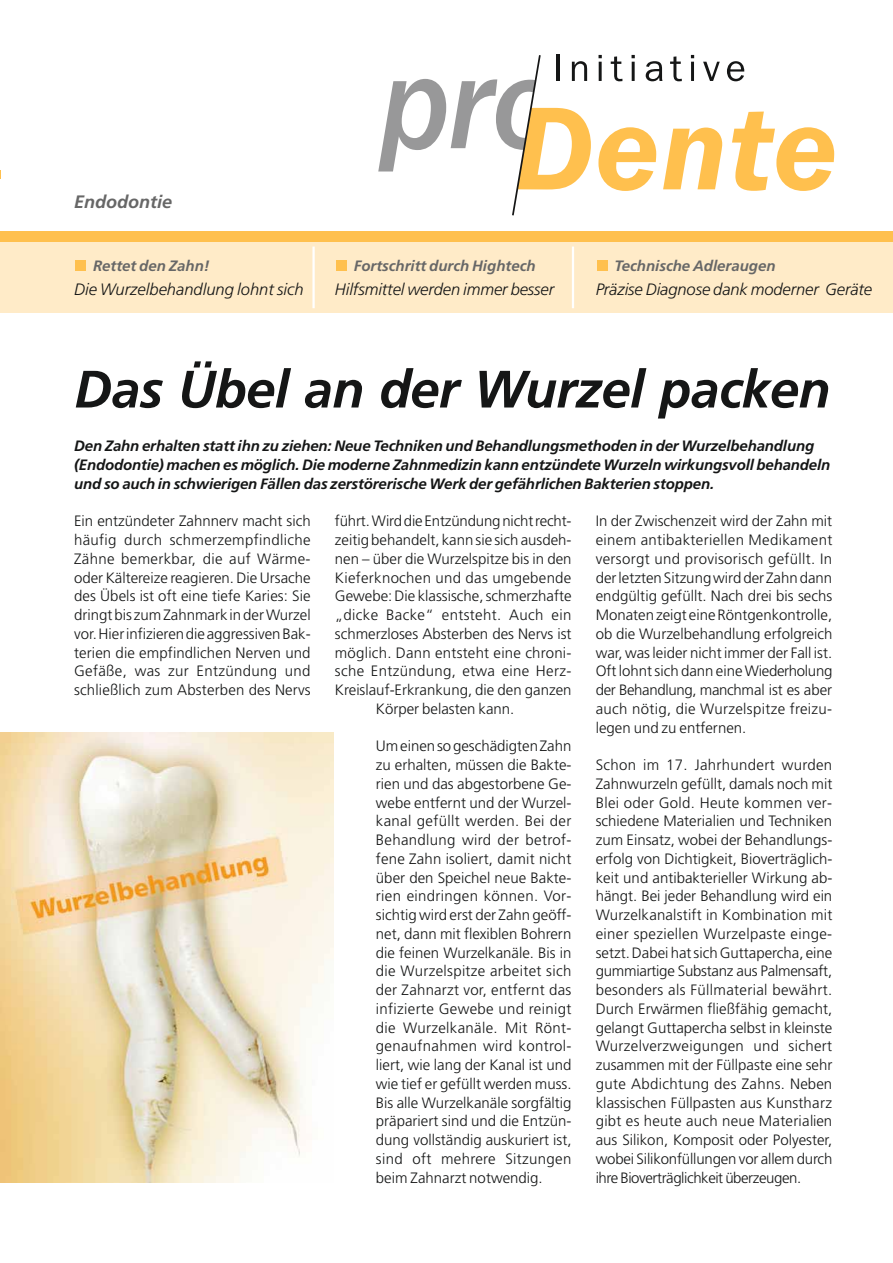
<style>
.page{position:relative;width:893px;height:1263px;background:#fff}
.page>*{position:absolute;margin:0;border:0;box-sizing:border-box;transform-origin:0 0}
.t1{font:italic 700 52.5px "Frutiger";letter-spacing:-.015em;color:#151616}
.t2{font:italic 700 18px "Frutiger";color:#676767}
.t3{font:italic 300 16.5px "Frutiger";letter-spacing:-.005em;color:#151616}
.t4{font:300 15px/18.8px "Frutiger";color:#151616;text-align:justify}
.t5{font:italic 700 15px/18.8px "Frutiger";letter-spacing:-.01em;color:#151616}
.t6{font:300 15px "Frutiger";letter-spacing:.02em;color:#151616}
.t7{font:italic 700 15px "Frutiger";color:#676767}
</style>
<div class="page">
<svg style="left:598px;top:127px;width:58px;height:64px"></svg>
<svg style="left:663px;top:128px;width:59px;height:61px"></svg>
<svg style="left:732px;top:112px;width:102px;height:79px"></svg>
<hr style="left:599px;top:62px;width:3px;height:19px;background:#151616">
<svg style="left:598px;top:55px;width:4px;height:3px"></svg>
<svg style="left:611px;top:56px;width:11px;height:25px"></svg>
<hr style="left:632px;top:62px;width:3px;height:19px;background:#151616">
<svg style="left:631px;top:55px;width:4px;height:3px"></svg>
<svg style="left:646px;top:61px;width:16px;height:20px"></svg>
<svg style="left:670px;top:56px;width:12px;height:25px"></svg>
<hr style="left:691px;top:62px;width:3px;height:19px;background:#151616">
<svg style="left:703px;top:62px;width:17px;height:19px"></svg>
<svg style="left:727px;top:61px;width:17px;height:20px"></svg>
<svg style="left:378px;top:54px;width:213px;height:162px"></svg>
<div style="left:0;top:231px;width:893px;height:11px;background:#ffc04e"></div>
<div style="left:0;top:242px;width:893px;height:71px;background:#ffebc8"></div>
<div style="left:76px;top:261px;width:10px;height:10px;background:#ffc04e"></div>
<div style="left:336px;top:261px;width:10px;height:10px;background:#ffc04e"></div>
<div style="left:597px;top:261px;width:10px;height:10px;background:#ffc04e"></div>
<hr style="left:312px;top:247px;width:3px;height:61px;background:#fff">
<hr style="left:572px;top:247px;width:2px;height:61px;background:#fff">
<img style="left:0;top:732px;width:333px;height:450px">
<p class="t2" style="left:74px;top:191px;width:100px">Endodontie</p>
<p class="t7" style="left:93px;top:257px;width:118px">Rettet den Zahn!</p>
<p class="t3" style="left:74px;top:280px;width:231px">Die Wurzelbehandlung lohnt sich</p>
<p class="t7" style="left:354px;top:257px;width:183px">Fortschritt durch Hightech</p>
<p class="t3" style="left:335px;top:280px;width:221px">Hilfsmittel werden immer besser</p>
<p class="t7" style="left:615px;top:257px;width:162px">Technische Adleraugen</p>
<p class="t3" style="left:596px;top:280px;width:278px">Präzise Diagnose dank moderner Geräte</p>
<h1 class="t1" style="left:74px;top:358px;width:758px">Das Übel an der Wurzel packen</h1>
<p class="t5" style="left:74px;top:437px;width:758px">Den Zahn erhalten statt ihn zu ziehen: Neue Techniken und Behandlungsmethoden in der Wurzelbehandlung (Endodontie) machen es möglich. Die moderne Zahnmedizin kann entzündete Wurzeln wirkungsvoll behandeln und so auch in schwierigen Fällen das zerstörerische Werk der gefährlichen Bakterien stoppen.</p>
<p class="t4" style="left:74px;top:512px;width:238px">Ein entzündeter Zahnnerv macht sich häufig durch schmerzempfindliche Zähne bemerkbar, die auf Wärme&shy;oder Kältereize reagieren. Die Ursache des Übels ist oft eine tiefe Karies: Sie dringt bis zum Zahnmark in der Wurzel vor. Hier infizieren die aggressiven Bak&shy;terien die empfindlichen Nerven und Gefäße, was zur Entzündung und schließlich zum Absterben des Nervs</p>
<p class="t4" style="left:335px;top:512px;width:238px">führt. Wird die Entzündung nicht recht-</p>
<p class="t4" style="left:335px;top:531px;width:238px">zeitig behandelt, kann sie sich ausdeh-</p>
<p class="t4" style="left:335px;top:549px;width:238px">nen – über die Wurzelspitze bis in den</p>
<p class="t6" style="left:335px;top:569px;width:238px">Kieferknochen und das umgebende</p>
<p class="t4" style="left:335px;top:587px;width:238px">Gewebe: Die klassische, schmerzhafte</p>
<p class="t6" style="left:335px;top:606px;width:238px">„dicke Backe“ entsteht. Auch ein</p>
<p class="t4" style="left:335px;top:624px;width:238px">schmerzloses Absterben des Nervs ist</p>
<p class="t4" style="left:335px;top:643px;width:238px">möglich. Dann entsteht eine chroni-</p>
<p class="t6" style="left:335px;top:663px;width:238px">sche Entzündung, etwa eine Herz-</p>
<p class="t4" style="left:335px;top:681px;width:238px">Kreislauf-Erkrankung, die den ganzen</p>
<p class="t4" style="left:376px;top:699px;width:140px">Körper belasten kann.</p>
<p class="t4" style="left:376px;top:737px;width:197px">Um einen so geschädigten Zahn zu erhalten, müssen die Bakte&shy;rien und das abgestorbene Ge&shy;webe entfernt und der Wurzel&shy;kanal gefüllt werden. Bei der Behandlung wird der betrof&shy;fene Zahn isoliert, damit nicht über den Speichel neue Bakte&shy;rien eindringen können. Vor&shy;sichtig wird erst der Zahn geöff&shy;net, dann mit flexiblen Bohrern die feinen Wurzelkanäle. Bis in die Wurzelspitze arbeitet sich der Zahnarzt vor, entfernt das infizierte Gewebe und reinigt die Wurzelkanäle. Mit Rönt&shy;genaufnahmen wird kontrol&shy;liert, wie lang der Kanal ist und wie tief er gefüllt werden muss.<br>Bis alle Wurzelkanäle sorgfältig präpariert sind und die Entzün&shy;dung vollständig auskuriert ist, sind oft mehrere Sitzungen beim Zahnarzt notwendig.</p>
<p class="t4" style="left:596px;top:512px;width:238px">In der Zwischenzeit wird der Zahn mit einem antibakteriellen Medikament versorgt und provisorisch gefüllt. In der letzten Sitzung wird der Zahn dann endgültig gefüllt. Nach drei bis sechs Monaten zeigt eine Röntgenkontrolle, ob die Wurzelbehandlung erfolgreich war, was leider nicht immer der Fall ist.<br>Oft lohnt sich dann eine Wiederholung der Behandlung, manchmal ist es aber auch nötig, die Wurzelspitze freizu&shy;legen und zu entfernen.</p>
<p class="t4" style="left:596px;top:756px;width:238px">Schon im 17. Jahrhundert wurden Zahnwurzeln gefüllt, damals noch mit Blei oder Gold. Heute kommen ver&shy;schiedene Materialien und Techniken zum Einsatz, wobei der Behandlungs&shy;erfolg von Dichtigkeit, Bioverträglich&shy;keit und antibakterieller Wirkung ab&shy;hängt. Bei jeder Behandlung wird ein Wurzelkanalstift in Kombination mit einer speziellen Wurzelpaste einge&shy;setzt. Dabei hat sich Guttapercha, eine gummiartige Substanz aus Palmensaft, besonders als Füllmaterial bewährt.<br>Durch Erwärmen fließfähig gemacht, gelangt Guttapercha selbst in kleinste Wurzelverzweigungen und sichert zusammen mit der Füllpaste eine sehr gute Abdichtung des Zahns. Neben klassischen Füllpasten aus Kunstharz gibt es heute auch neue Materialien aus Silikon, Komposit oder Polyester, wobei Silikonfüllungen vor allem durch ihre Bioverträglichkeit überzeugen.</p>
</div>
